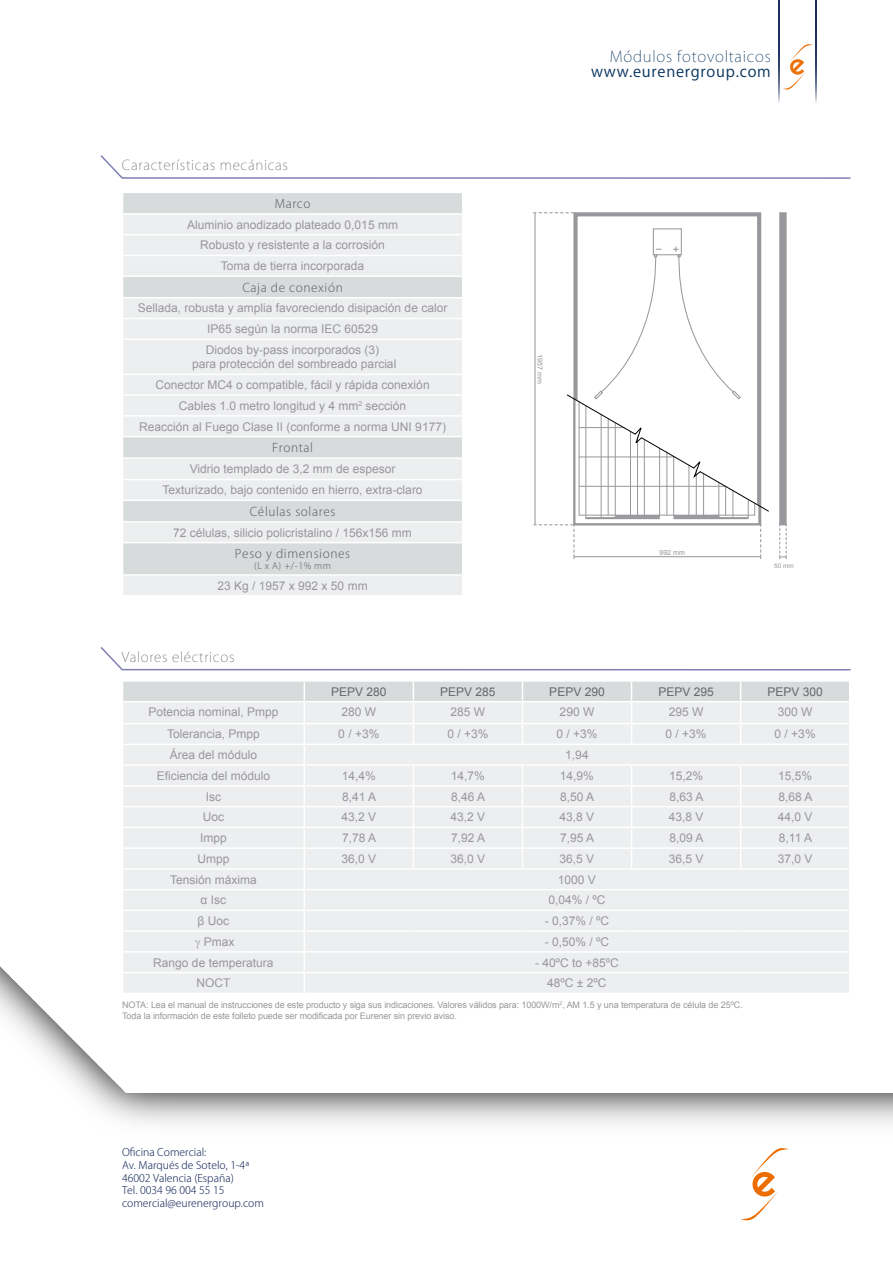
<style>
.page{position:relative;width:893px;height:1263px;background:#fff}
.page>*{position:absolute;margin:0;border:0;box-sizing:border-box;transform-origin:0 0}
.t1{font:200 15px "Koz Go Pro";letter-spacing:.05em;color:#05325d}
.t2{font:15px "Koz Go Pro";letter-spacing:.05em;color:#05325d}
.t3{font:200 13.5px "Koz Go Pro";letter-spacing:.05em;color:#68676c}
.t4{font:12px/20.7px "Arial";color:#98989c;text-align:center}
.t5{font:300 12px "Koz Go Pro";letter-spacing:.05em;color:#68676c}
.t6{font:12px "Arial";color:#68676c}
.t7{font:300 10.5px/12.6px "Koz Go Pro";color:#1c2c5d}
.t8{font:9px/10.8px "Arial";letter-spacing:-.01em;color:#98989c}
.t9{font:300 9px "Koz Go Pro";color:#68676c}
.t10{font:7.05px "Arial";color:#98989c}
.t11{font:6.3px "Arial";color:#98989c}
</style>
<div class="page">
<svg style="left:740px;top:1148px;width:49px;height:72px"></svg>
<div style="left:123px;top:193px;width:339px;height:20px;background:#d8dbdc"></div>
<svg style="left:123px;top:215px;width:339px;height:380px;background:#e7e9ea"></svg>
<hr style="left:122px;top:234px;width:341px;height:1px;background:#fff">
<hr style="left:122px;top:255px;width:341px;height:1px;background:#fff">
<hr style="left:122px;top:275px;width:341px;height:2px;background:#fff">
<hr style="left:122px;top:297px;width:341px;height:1px;background:#fff">
<hr style="left:122px;top:318px;width:341px;height:1px;background:#fff">
<hr style="left:122px;top:338px;width:341px;height:2px;background:#fff">
<hr style="left:122px;top:374px;width:341px;height:1px;background:#fff">
<hr style="left:122px;top:394px;width:341px;height:2px;background:#fff">
<hr style="left:122px;top:415px;width:341px;height:2px;background:#fff">
<hr style="left:122px;top:436px;width:341px;height:1px;background:#fff">
<hr style="left:122px;top:457px;width:341px;height:2px;background:#fff">
<hr style="left:122px;top:479px;width:341px;height:1px;background:#fff">
<hr style="left:122px;top:499px;width:341px;height:2px;background:#fff">
<hr style="left:122px;top:521px;width:341px;height:2px;background:#fff">
<hr style="left:122px;top:542px;width:341px;height:1px;background:#fff">
<hr style="left:122px;top:574px;width:341px;height:2px;background:#fff">
<hr style="left:778px;top:0;width:2px;height:103px;background:#1c2c5d">
<hr style="left:816px;top:0;width:1px;height:103px;background:#1c2c5d">
<svg style="left:783px;top:44px;width:30px;height:46px"></svg>
<div style="left:573px;top:212px;width:188px;height:313px;border:4px solid #98989c"></div>
<div style="left:653px;top:228px;width:29px;height:27px;border:1px solid #98989c"></div>
<hr style="left:534px;top:213px;width:2px;height:312px;background:#98989c">
<svg style="left:533px;top:212px;width:41px;height:1px"></svg>
<svg style="left:533px;top:247px;width:236px;height:312px"></svg>
<div style="left:779px;top:212px;width:8px;height:313px;background:#98989c"></div>
<svg style="left:779px;top:524px;width:8px;height:35px"></svg>
<svg style="left:100px;top:155px;width:751px;height:24px"></svg>
<svg style="left:100px;top:647px;width:751px;height:24px"></svg>
<svg style="left:123px;top:681px;width:727px;height:312px;background:#edeeef"></svg>
<p class="t3" style="left:122px;top:156px;width:168px">Características mecánicas</p>
<p class="t5" style="left:275px;top:196px;width:37px">Marco</p>
<p class="t4" style="left:187px;top:214px;width:212px">Aluminio anodizado plateado 0,015 mm<br>Robusto y resistente a la corrosión<br>Toma de tierra incorporada</p>
<p class="t5" style="left:242px;top:279px;width:102px">Caja de conexión</p>
<p class="t4" style="left:138px;top:298px;width:311px">Sellada, robusta y amplia favoreciendo disipación de calor<br>IP65 según la norma IEC 60529<br>Diodos by-pass incorporados (3)</p>
<p class="t4" style="left:139px;top:354px;width:308px">para protección del sombreado parcial<br>Conector MC4 o compatible, fácil y rápida conexión Cables 1.0 metro longitud y 4 mm<sup>2</sup> sección<br>Reacción al Fuego Clase II (conforme a norma UNI 9177)</p>
<p class="t5" style="left:272px;top:440px;width:43px">Frontal</p>
<p class="t4" style="left:163px;top:458px;width:262px;line-height:21.5px">Vidrio templado de 3,2 mm de espesor<br>Texturizado, bajo contenido en hierro, extra-claro</p>
<p class="t5" style="left:250px;top:504px;width:87px">Células solares</p>
<p class="t4" style="left:173px;top:522px;width:240px">72 células, silicio policristalino / 156x156 mm</p>
<p class="t5" style="left:235px;top:546px;width:117px">Peso y dimensiones</p>
<p class="t9" style="left:254px;top:560px;width:78px">(L x A) +/-1% mm</p>
<p class="t4" style="left:218px;top:575px;width:152px">23 Kg / 1957 x 992 x 50 mm</p>
<p class="t3" style="left:122px;top:648px;width:114px">Valores eléctricos</p>
<p class="t1" style="left:610px;top:46px;width:162px">Módulos fotovoltaicos</p>
<p class="t2" style="left:591px;top:62px;width:181px">www.eurenergroup.com</p>
<p class="t10" style="left:544px;top:354px;width:31px;rotate:90deg">1957 mm</p>
<p class="t10" style="left:659px;top:548px;width:27px">992 mm</p>
<p class="t11" style="left:774px;top:561px;width:21px">50 mm</p>
<p class="t6" style="left:331px;top:684px;width:57px">PEPV 280</p>
<p class="t6" style="left:440px;top:684px;width:57px">PEPV 285</p>
<p class="t6" style="left:549px;top:684px;width:57px">PEPV 290</p>
<p class="t6" style="left:658px;top:684px;width:57px">PEPV 295</p>
<p class="t6" style="left:767px;top:684px;width:57px">PEPV 300</p>
<p class="t4" style="left:148px;top:702px;width:132px">Potencia nominal, Pmpp</p>
<p class="t4" style="left:341px;top:702px;width:36px">280 W</p>
<p class="t4" style="left:451px;top:702px;width:36px">285 W</p>
<p class="t4" style="left:560px;top:702px;width:36px">290 W</p>
<p class="t4" style="left:669px;top:702px;width:36px">295 W</p>
<p class="t4" style="left:778px;top:702px;width:36px">300 W</p>
<p class="t4" style="left:167px;top:724px;width:94px">Tolerancia, Pmpp</p>
<p class="t4" style="left:338px;top:724px;width:43px">0 / +3%</p>
<p class="t4" style="left:447px;top:724px;width:43px">0 / +3%</p>
<p class="t4" style="left:556px;top:724px;width:43px">0 / +3%</p>
<p class="t4" style="left:666px;top:724px;width:43px">0 / +3%</p>
<p class="t4" style="left:775px;top:724px;width:43px">0 / +3%</p>
<p class="t4" style="left:170px;top:745px;width:89px">Área del módulo</p>
<p class="t4" style="left:565px;top:745px;width:25px">1,94</p>
<p class="t4" style="left:157px;top:765px;width:115px">Eficiencia del módulo</p>
<p class="t4" style="left:342px;top:765px;width:36px">14,4%</p>
<p class="t4" style="left:451px;top:765px;width:36px">14,7%</p>
<p class="t4" style="left:560px;top:765px;width:36px">14,9%</p>
<p class="t4" style="left:669px;top:765px;width:36px">15,2%</p>
<p class="t4" style="left:778px;top:765px;width:36px">15,5%</p>
<p class="t4" style="left:206px;top:786px;width:17px">Isc</p>
<p class="t4" style="left:342px;top:786px;width:36px">8,41 A</p>
<p class="t4" style="left:451px;top:786px;width:36px">8,46 A</p>
<p class="t4" style="left:560px;top:786px;width:36px">8,50 A</p>
<p class="t4" style="left:669px;top:786px;width:36px">8,63 A</p>
<p class="t4" style="left:778px;top:786px;width:36px">8,68 A</p>
<p class="t4" style="left:203px;top:807px;width:23px">Uoc</p>
<p class="t4" style="left:341px;top:807px;width:36px">43,2 V</p>
<p class="t4" style="left:450px;top:807px;width:36px">43,2 V</p>
<p class="t4" style="left:560px;top:807px;width:36px">43,8 V</p>
<p class="t4" style="left:669px;top:807px;width:36px">43,8 V</p>
<p class="t4" style="left:778px;top:807px;width:36px">44,0 V</p>
<p class="t4" style="left:200px;top:828px;width:28px">Impp</p>
<p class="t4" style="left:342px;top:828px;width:36px">7,78 A</p>
<p class="t4" style="left:451px;top:828px;width:36px">7,92 A</p>
<p class="t4" style="left:560px;top:828px;width:36px">7,95 A</p>
<p class="t4" style="left:669px;top:828px;width:36px">8,09 A</p>
<p class="t4" style="left:779px;top:828px;width:35px">8,11 A</p>
<p class="t4" style="left:197px;top:848px;width:34px">Umpp</p>
<p class="t4" style="left:341px;top:848px;width:36px">36,0 V</p>
<p class="t4" style="left:450px;top:848px;width:36px">36,0 V</p>
<p class="t4" style="left:560px;top:848px;width:36px">36,5 V</p>
<p class="t4" style="left:669px;top:848px;width:36px">36,5 V</p>
<p class="t4" style="left:778px;top:848px;width:36px">37,0 V</p>
<p class="t4" style="left:170px;top:869px;width:88px">Tensión máxima</p>
<p class="t4" style="left:558px;top:869px;width:40px">1000 V</p>
<p class="t4" style="left:201px;top:890px;width:27px">α Isc</p>
<p class="t4" style="left:548px;top:890px;width:59px">0,04% / ºC</p>
<p class="t4" style="left:198px;top:911px;width:33px">β Uoc</p>
<p class="t4" style="left:545px;top:911px;width:66px">- 0,37% / ºC</p>
<p class="t4" style="left:204px;top:931px;width:32px">Pmax</p>
<p class="t4" style="left:545px;top:931px;width:66px">- 0,50% / ºC</p>
<p class="t4" style="left:153px;top:952px;width:122px">Rango de temperatura</p>
<p class="t4" style="left:535px;top:952px;width:85px">- 40ºC to +85ºC</p>
<p class="t4" style="left:196px;top:973px;width:35px">NOCT</p>
<p class="t4" style="left:547px;top:973px;width:61px">48ºC ± 2ºC</p>
<p class="t8" style="left:122px;top:999px;width:622px">NOTA: Lea el manual de instrucciones de este producto y siga sus indicaciones. Valores válidos para: 1000W/m<sup>2</sup>, AM 1.5 y una temperatura de célula de 25ºC.<br>Toda la información de este folleto puede ser modificada por Eurener sin previo aviso.</p>
<p class="t7" style="left:122px;top:1146px;width:143px">Oficina Comercial:<br>Av. Marqués de Sotelo, 1-4ª<br>46002 Valencia (España)<br>Tel. 0034 96 004 55 15 comercial@eurenergroup.com</p>
</div>
